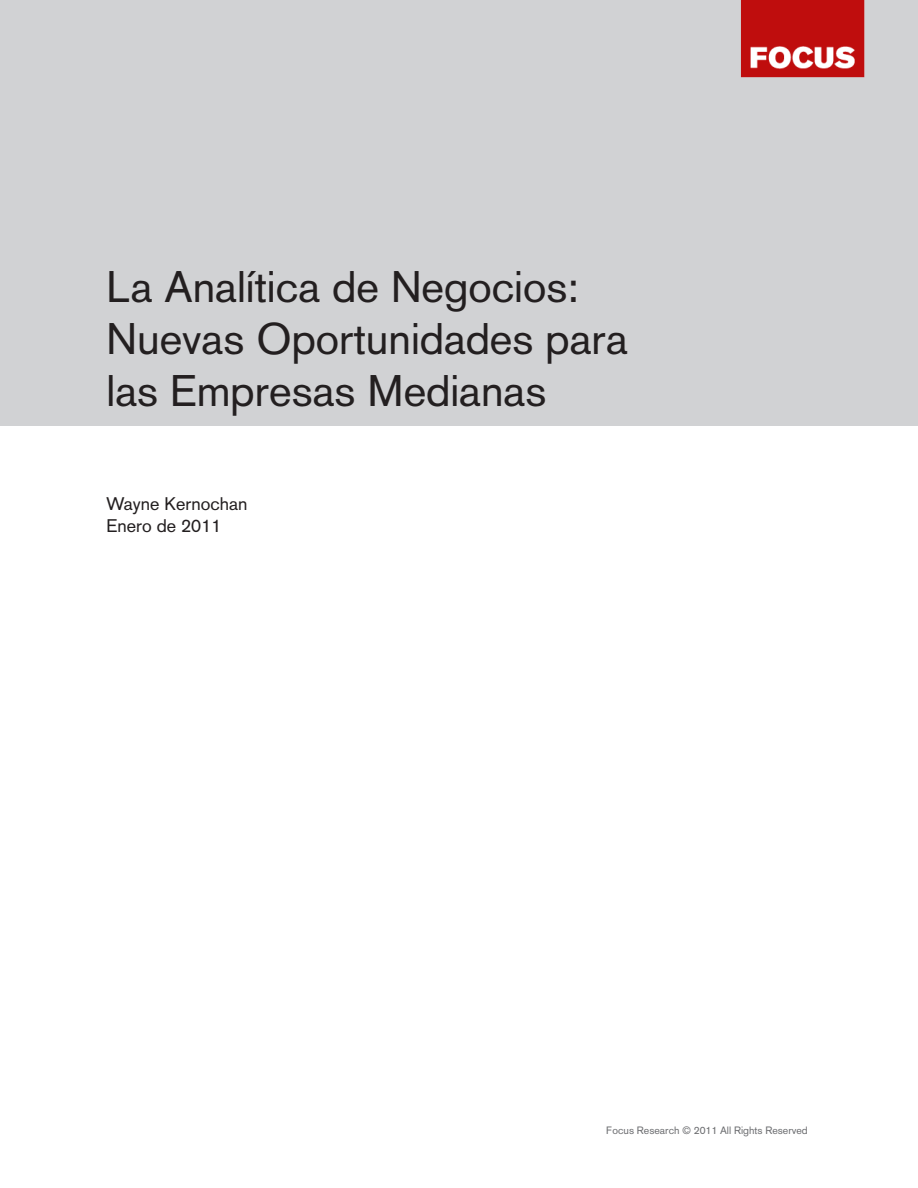
<style>
.page{position:relative;width:918px;height:1188px;background:#fff}
.page>*{position:absolute;margin:0;border:0;box-sizing:border-box;transform-origin:0 0}
.t1{font:43.5px/52.2px "Akzidenz Grotesk";color:#231f20}
.t2{font:18px/21.6px "Akzidenz Grotesk";color:#231f20}
.t3{font:10.5px "Akzidenz Grotesk";color:#6c6d70}
</style>
<div class="page">
<div style="left:0;top:0;width:918px;height:426px;background:#d1d2d4"></div>
<p class="t1" style="left:106px;top:260px;width:523px">La Analítica de Negocios:<br>Nuevas Oportunidades para las Empresas Medianas</p>
<p class="t2" style="left:106px;top:493px;width:143px">Wayne Kernochan<br>Enero de 2011</p>
<p class="t3" style="left:606px;top:1124px;width:203px">Focus Research © 2011 All Rights Reserved</p>
</div>
